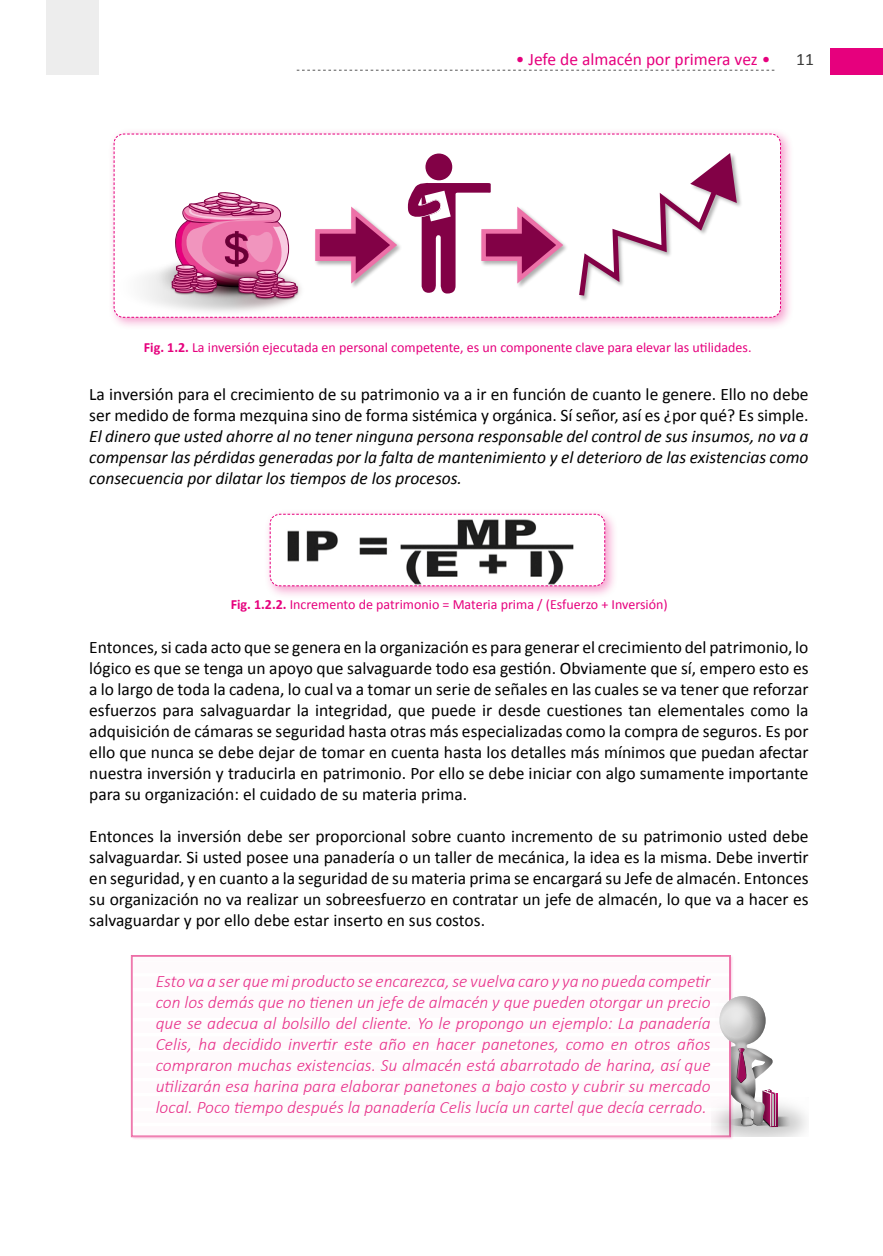
<style>
.page{position:relative;width:883px;height:1256px;background:#fff}
.page>*{position:absolute;margin:0;border:0;box-sizing:border-box;transform-origin:0 0}
.t1{font:17.5px/21px "Calibri";color:#000;text-align:justify}
.t2{font:italic 300 17.5px/21px "Calibri";color:#e8308a;text-align:justify}
.t3{font:italic 17.5px/21px "Calibri";color:#000;text-align:justify}
.t4{font:17.5px "Calibri";color:#e6007d}
.t5{font:17.5px "Calibri";color:#3c3c3b}
.t6{font:14px "Calibri";color:#e6007d}
.s1{font-weight:700}
</style>
<div class="page">
<div style="left:830px;top:48px;width:53px;height:26px;background:#e6007d"></div>
<div style="left:46px;top:0;width:53px;height:74px;background:#ededed"></div>
<svg style="left:297px;top:70px;width:478px;height:1px"></svg>
<div style="left:264px;top:508px;width:354px;height:91px;background:#e6007d;opacity:.38"></div>
<svg style="left:269px;top:513px;width:337px;height:73px"></svg>
<svg style="left:131px;top:955px;width:600px;height:181px"></svg>
<div style="left:132px;top:955px;width:598px;height:180px;border:1px solid #ed6ea7"></div>
<img style="left:712px;top:1097px;width:73px;height:39px">
<img style="left:778px;top:1105px;width:11px;height:31px">
<img style="left:778px;top:1097px;width:5px;height:4px">
<img style="left:715px;top:1106px;width:27px;height:30px">
<img style="left:742px;top:1110px;width:45px;height:26px">
<img style="left:716px;top:991px;width:17px;height:46px">
<svg style="left:719px;top:995px;width:59px;height:130px"></svg>
<div style="left:108px;top:128px;width:685px;height:202px;background:#e6007d;opacity:.38"></div>
<svg style="left:113px;top:133px;width:668px;height:185px"></svg>
<p class="t4" style="left:516px;top:48px;width:256px">• Jefe de almacén por primera vez •</p>
<p class="t5" style="left:796px;top:48px;width:19px">11</p>
<p class="t6" style="left:144px;top:338px;width:609px"><span class="s1">Fig. 1.2.</span> La inversión ejecutada en personal competente, es un componente clave para elevar las utilidades.</p>
<p class="t1" style="left:89px;top:384px;width:721px">La inversión para el crecimiento de su patrimonio va a ir en función de cuanto le genere. Ello no debe ser medido de forma mezquina sino de forma sistémica y orgánica. Sí señor, así es ¿por qué? Es simple.</p>
<p class="t3" style="left:89px;top:425px;width:721px">El dinero que usted ahorre al no tener ninguna persona responsable del control de sus insumos, no va a compensar las pérdidas generadas por la falta de mantenimiento y el deterioro de las existencias como consecuencia por dilatar los tiempos de los procesos.</p>
<p class="t6" style="left:231px;top:595px;width:439px"><span class="s1">Fig. 1.2.2.</span> Incremento de patrimonio = Materia prima / (Esfuerzo + Inversión)</p>
<p class="t1" style="left:89px;top:636px;width:721px">Entonces, si cada acto que se genera en la organización es para generar el crecimiento del patrimonio, lo lógico es que se tenga un apoyo que salvaguarde todo esa gestión. Obviamente que sí, empero esto es a lo largo de toda la cadena, lo cual va a tomar un serie de señales en las cuales se va tener que reforzar esfuerzos para salvaguardar la integridad, que puede ir desde cuestiones tan elementales como la adquisición de cámaras se seguridad hasta otras más especializadas como la compra de seguros. Es por ello que nunca se debe dejar de tomar en cuenta hasta los detalles más mínimos que puedan afectar nuestra inversión y traducirla en patrimonio. Por ello se debe iniciar con algo sumamente importante para su organización: el cuidado de su materia prima.</p>
<p class="t1" style="left:89px;top:825px;width:721px">Entonces la inversión debe ser proporcional sobre cuanto incremento de su patrimonio usted debe salvaguardar. Si usted posee una panadería o un taller de mecánica, la idea es la misma. Debe invertir en seguridad, y en cuanto a la seguridad de su materia prima se encargará su Jefe de almacén. Entonces su organización no va realizar un sobreesfuerzo en contratar un jefe de almacén, lo que va a hacer es salvaguardar y por ello debe estar inserto en sus costos.</p>
<p class="t2" style="left:156px;top:970px;width:556px">Esto va a ser que mi producto se encarezca, se vuelva caro y ya no pueda competir con los demás que no tienen un jefe de almacén y que pueden otorgar un precio que se adecua al bolsillo del cliente. Yo le propongo un ejemplo: La panadería Celis, ha decidido invertir este año en hacer panetones, como en otros años compraron muchas existencias. Su almacén está abarrotado de harina, así que utilizarán esa harina para elaborar panetones a bajo costo y cubrir su mercado local. Poco tiempo después la panadería Celis lucía un cartel que decía cerrado.</p>
</div>
